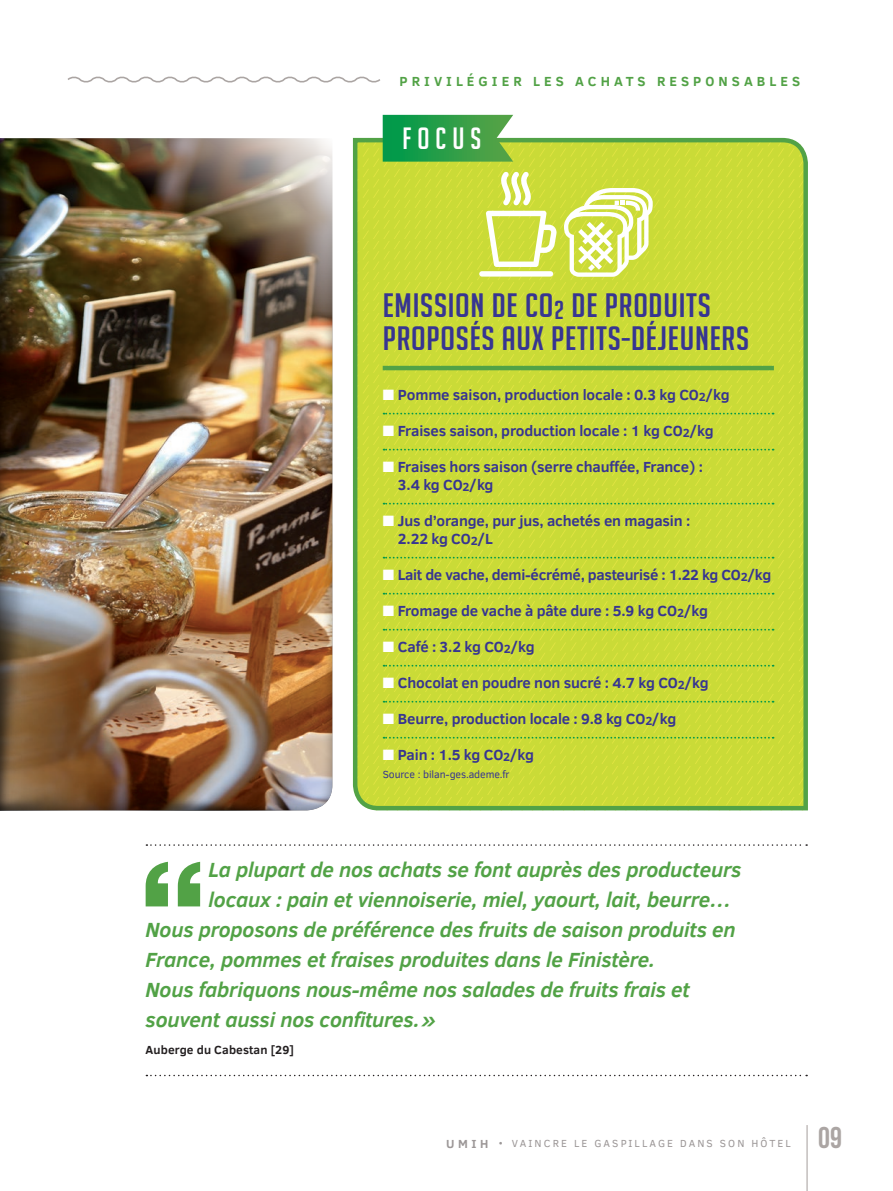
<style>
.page{position:relative;width:893px;height:1191px;background:#fff}
.page>*{position:absolute;margin:0;border:0;box-sizing:border-box;transform-origin:0 0}
.t1{font:33px/33px "Big Noodle Titling";letter-spacing:.02em;color:#373591;scale:1.1 1}
.t2{font:30px "Big Noodle Titling";letter-spacing:.2em;color:#fff}
.t3{font:700 30px "Bebas Neue";color:#aba5a3}
.t4{font:italic 700 21px "Clear Sans";letter-spacing:-.01em;color:#52a246}
.t5{font:700 15px/18px "Clear Sans";letter-spacing:-.01em;color:#373591}
.t6{font:700 13.5px "Clear Sans";letter-spacing:.3em;color:#52a246}
.t7{font:700 12px "Clear Sans";letter-spacing:.01em;color:#231f20}
.t8{font:10.5px "Clear Sans";letter-spacing:.2em;color:#9c9797}
.t9{font:10.5px "Clear Sans";letter-spacing:-.01em;color:#373591}
.s1{font-size:25.5px}
.s2{color:#fff}
.s3{font-weight:700;font-size:12px}
</style>
<div class="page">
<svg style="left:67px;top:76px;width:314px;height:7px"></svg>
<svg style="left:353px;top:115px;width:452px;height:695px;background:#c5d940"></svg>
<svg style="left:146px;top:861px;width:54px;height:45px"></svg>
<svg style="left:146px;top:844px;width:661px;height:2px"></svg>
<svg style="left:146px;top:1074px;width:661px;height:2px"></svg>
<div style="left:0;top:137px;width:333px;height:673px;background:#231f20;opacity:.5"></div>
<img style="left:0;top:138px;width:57px;height:639px">
<img style="left:0;top:777px;width:306px;height:33px">
<hr style="left:806px;top:1125px;width:2px;height:66px;background:#aba5a3">
<p class="t6" style="left:399px;top:72px;width:402px">PRIVILÉGIER LES ACHATS RESPONSABLES</p>
<h2 class="t2" style="left:402px;top:122px;width:80px">FOCUS</h2>
<h1 class="t1" style="left:383px;top:289px;width:335px">EMISSION DE CO<span class="s1">2</span> DE PRODUITS<br>PROPOSÉS AUX PETITS-DÉJEUNERS</h1>
<p class="t5" style="left:383px;top:385px;width:349px"><span class="s2">■</span> Pomme saison, production locale : 0.3 kg CO<sub>2</sub>/kg</p>
<p class="t5" style="left:383px;top:421px;width:332px"><span class="s2">■</span> Fraises saison, production locale : 1 kg CO<sub>2</sub>/kg</p>
<p class="t5" style="left:398px;top:457px;width:307px;text-indent:-15px"><span class="s2">■</span> Fraises hors saison (serre chauffée, France) :<br>3.4 kg CO<sub>2</sub>/kg</p>
<p class="t5" style="left:398px;top:511px;width:294px;text-indent:-15px"><span class="s2">■</span> Jus d’orange, pur jus, achetés en magasin :<br>2.22 kg CO<sub>2</sub>/L</p>
<p class="t5" style="left:383px;top:565px;width:390px"><span class="s2">■</span> Lait de vache, demi-écrémé, pasteurisé : 1.22 kg CO<sub>2</sub>/kg</p>
<p class="t5" style="left:383px;top:601px;width:327px"><span class="s2">■</span> Fromage de vache à pâte dure : 5.9 kg CO<sub>2</sub>/kg</p>
<p class="t5" style="left:383px;top:637px;width:153px"><span class="s2">■</span> Café : 3.2 kg CO<sub>2</sub>/kg</p>
<p class="t5" style="left:383px;top:673px;width:328px"><span class="s2">■</span> Chocolat en poudre non sucré : 4.7 kg CO<sub>2</sub>/kg</p>
<p class="t5" style="left:383px;top:709px;width:295px"><span class="s2">■</span> Beurre, production locale : 9.8 kg CO<sub>2</sub>/kg</p>
<p class="t5" style="left:383px;top:745px;width:153px"><span class="s2">■</span> Pain : 1.5 kg CO<sub>2</sub>/kg</p>
<p class="t9" style="left:383px;top:767px;width:129px">Source : bilan-ges.ademe.fr</p>
<h3 class="t4" style="left:209px;top:854px;width:534px">La plupart de nos achats se font auprès des producteurs</h3>
<h3 class="t4" style="left:209px;top:884px;width:524px">locaux : pain et viennoiserie, miel, yaourt, lait, beurre…</h3>
<h3 class="t4" style="left:146px;top:914px;width:592px">Nous proposons de préférence des fruits de saison produits en</h3>
<h3 class="t4" style="left:146px;top:944px;width:511px">France, pommes et fraises produites dans le Finistère.</h3>
<h3 class="t4" style="left:146px;top:974px;width:546px">Nous fabriquons nous-même nos salades de fruits frais et</h3>
<h3 class="t4" style="left:146px;top:1004px;width:292px">souvent aussi nos confitures.»</h3>
<p class="t7" style="left:146px;top:1041px;width:150px">Auberge du Cabestan [29]</p>
<p class="t8" style="left:446px;top:1136px;width:346px"><span class="s3">UMIH</span> • VAINCRE LE GASPILLAGE DANS SON HÔTEL</p>
<h2 class="t3" style="left:818px;top:1120px;width:25px">09</h2>
</div>
